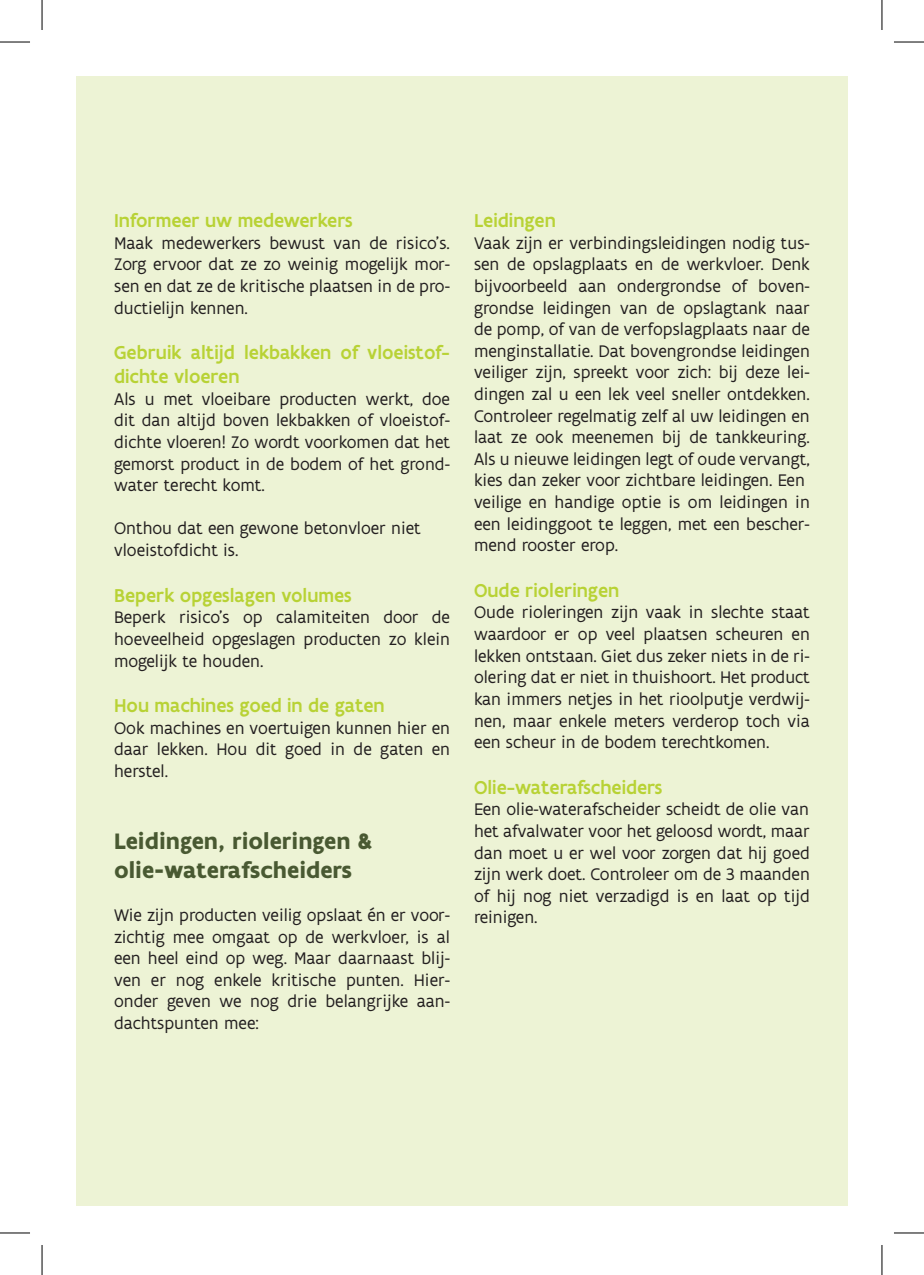
<style>
.page{position:relative;width:924px;height:1275px;background:#fff}
.page>*{position:absolute;margin:0;border:0;box-sizing:border-box;transform-origin:0 0}
.t1{font:700 24px "Flanders Art Sans";color:#495932}
.Titel_licht_groen{font:500 20px/24px "Flanders Art Sans";color:#b8d235}
.bodytekst{font:18px/21.6px "Flanders Art Sans";color:#231f20;text-align:justify}
</style>
<div class="page">
<div style="left:76px;top:76px;width:771px;height:1129px;background:#edf3d5"></div>
<hr style="left:0;top:42px;width:30px;height:1px;background:#000">
<hr style="left:893px;top:42px;width:30px;height:1px;background:#000">
<hr style="left:0;top:1232px;width:30px;height:1px;background:#000">
<hr style="left:893px;top:1232px;width:30px;height:1px;background:#000">
<hr style="left:42px;top:0;width:1px;height:30px;background:#000">
<hr style="left:42px;top:1245px;width:1px;height:30px;background:#000">
<hr style="left:881px;top:0;width:1px;height:30px;background:#000">
<hr style="left:881px;top:1245px;width:1px;height:30px;background:#000">
<p class="Titel_licht_groen" style="left:114px;top:209px;width:240px">Informeer uw medewerkers</p>
<p class="bodytekst" style="left:114px;top:232px;width:337px">Maak medewerkers bewust van de risico’s.<br>Zorg ervoor dat ze zo weinig mogelijk mor&shy;sen en dat ze de kritische plaatsen in de pro&shy;ductielijn kennen.</p>
<p class="Titel_licht_groen" style="left:114px;top:341px;width:337px">Gebruik altijd lekbakken of vloeistof&shy;dichte vloeren</p>
<p class="bodytekst" style="left:114px;top:388px;width:337px">Als u met vloeibare producten werkt, doe dit dan altijd boven lekbakken of vloeistof&shy;dichte vloeren! Zo wordt voorkomen dat het gemorst product in de bodem of het grond&shy;water terecht komt.</p>
<p class="bodytekst" style="left:114px;top:518px;width:308px">Onthou dat een gewone betonvloer niet</p>
<p class="bodytekst" style="left:114px;top:540px;width:126px">vloeistofdicht is.</p>
<p class="Titel_licht_groen" style="left:114px;top:583px;width:239px">Beperk opgeslagen volumes</p>
<p class="bodytekst" style="left:114px;top:607px;width:337px">Beperk risico’s op calamiteiten door de hoeveelheid opgeslagen producten zo klein mogelijk te houden.</p>
<p class="Titel_licht_groen" style="left:114px;top:694px;width:272px">Hou machines goed in de gaten</p>
<p class="bodytekst" style="left:114px;top:717px;width:337px">Ook machines en voertuigen kunnen hier en</p>
<p class="bodytekst" style="left:114px;top:739px;width:337px">daar lekken. Hou dit goed in de gaten en herstel.</p>
<p class="t1" style="left:114px;top:826px;width:260px">Leidingen, rioleringen &amp;</p>
<p class="t1" style="left:114px;top:854px;width:239px">olie-waterafscheiders</p>
<p class="bodytekst" style="left:114px;top:904px;width:337px">Wie zijn producten veilig opslaat én er voor&shy;zichtig mee omgaat op de werkvloer, is al een heel eind op weg. Maar daarnaast blij&shy;ven er nog enkele kritische punten. Hier&shy;onder geven we nog drie belangrijke aan&shy;dachtspunten mee:</p>
<p class="Titel_licht_groen" style="left:474px;top:209px;width:83px">Leidingen</p>
<p class="bodytekst" style="left:474px;top:232px;width:337px">Vaak zijn er verbindingsleidingen nodig tus&shy;sen de opslagplaats en de werkvloer. Denk bijvoorbeeld aan ondergrondse of boven&shy;grondse leidingen van de opslagtank naar de pomp, of van de verfopslagplaats naar de</p>
<p class="bodytekst" style="left:474px;top:340px;width:337px">menginstallatie. Dat bovengrondse leidingen</p>
<p class="bodytekst" style="left:474px;top:362px;width:337px">veiliger zijn, spreekt voor zich: bij deze lei&shy;dingen zal u een lek veel sneller ontdekken.<br>Controleer regelmatig zelf al uw leidingen en</p>
<p class="bodytekst" style="left:474px;top:427px;width:337px">laat ze ook meenemen bij de tankkeuring.<br>Als u nieuwe leidingen legt of oude vervangt,</p>
<p class="bodytekst" style="left:474px;top:470px;width:332px">kies dan zeker voor zichtbare leidingen. Een</p>
<p class="bodytekst" style="left:474px;top:492px;width:337px">veilige en handige optie is om leidingen in een leidinggoot te leggen, met een bescher&shy;mend rooster erop.</p>
<p class="Titel_licht_groen" style="left:474px;top:578px;width:147px">Oude rioleringen</p>
<p class="bodytekst" style="left:474px;top:602px;width:337px">Oude rioleringen zijn vaak in slechte staat waardoor er op veel plaatsen scheuren en lekken ontstaan. Giet dus zeker niets in de ri&shy;olering dat er niet in thuishoort. Het product</p>
<p class="bodytekst" style="left:474px;top:688px;width:337px">kan immers netjes in het rioolputje verdwij&shy;nen, maar enkele meters verderop toch via een scheur in de bodem terechtkomen.</p>
<p class="Titel_licht_groen" style="left:474px;top:775px;width:190px">Olie-waterafscheiders</p>
<p class="bodytekst" style="left:474px;top:799px;width:336px">Een olie-waterafscheider scheidt de olie van</p>
<p class="bodytekst" style="left:474px;top:820px;width:337px">het afvalwater voor het geloosd wordt, maar</p>
<p class="bodytekst" style="left:474px;top:842px;width:337px">dan moet u er wel voor zorgen dat hij goed zijn werk doet. Controleer om de 3 maanden</p>
<p class="bodytekst" style="left:474px;top:885px;width:337px">of hij nog niet verzadigd is en laat op tijd reinigen.</p>
</div>
